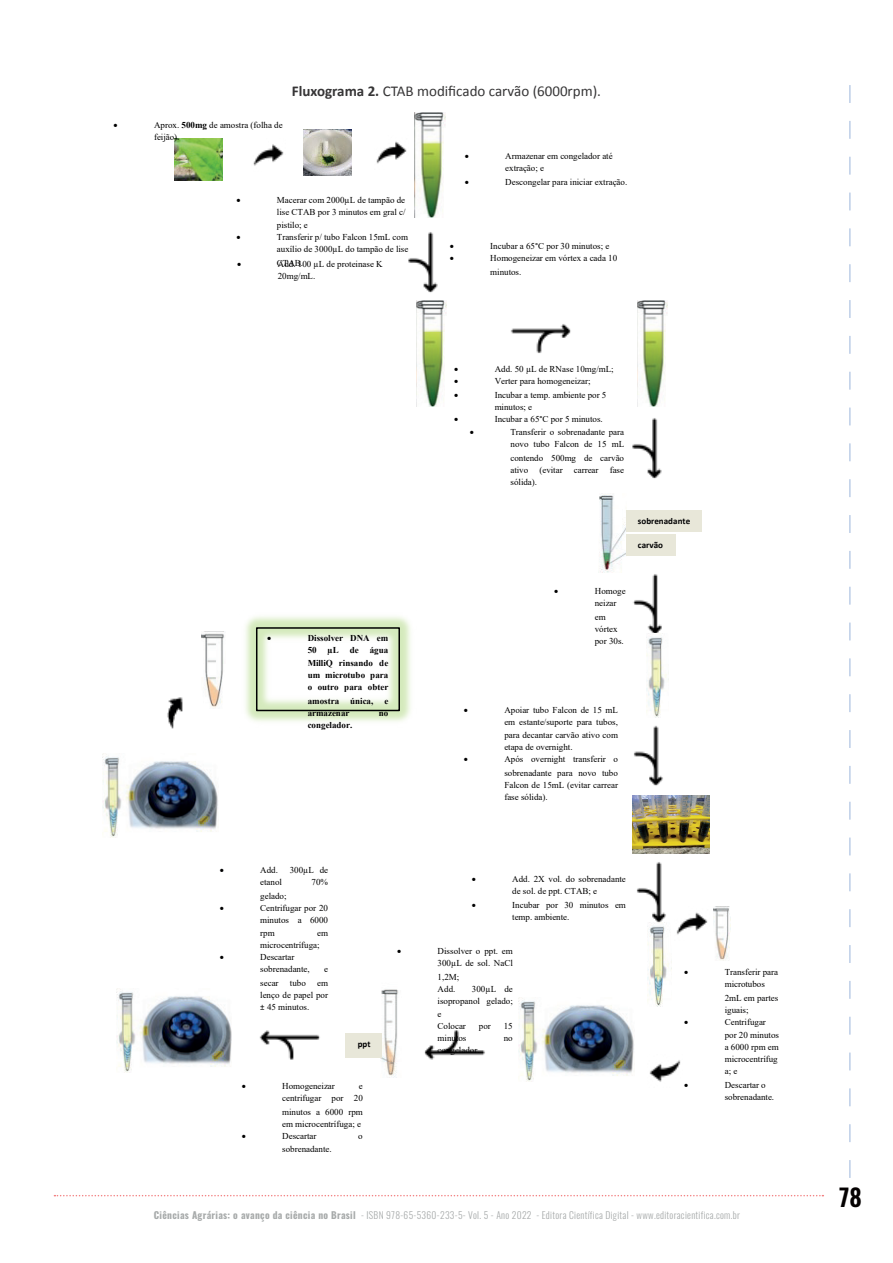
<style>
.page{position:relative;width:893px;height:1263px;background:#fff}
.page>*{position:absolute;margin:0;border:0;box-sizing:border-box;transform-origin:0 0}
.t1{font:600 24px "Oswald";color:#040101}
._06_figura-quadro-ta{font:15px "Calibri";color:#363536}
.t2{font:300 9.6px "Oswald";letter-spacing:.03em;color:#a7aaaa}
.t3{font:9px/12px "Times New Roman";color:#000001}
.t4{font:700 9px/12px "Times New Roman";color:#000001}
.t5{font:9px "Symbol";color:#000001}
.t6{font:700 9px "Calibri";letter-spacing:.005em;color:#000001}
.s1{font-weight:700}
.s2{font-family:"Calibri"}
</style>
<div class="page">
<svg style="left:54px;top:1195px;width:769px;height:1px"></svg>
<svg style="left:849px;top:85px;width:2px;height:1093px"></svg>
<img style="left:416px;top:300px;width:30px;height:107px">
<img style="left:510px;top:324px;width:61px;height:29px">
<img style="left:598px;top:494px;width:28px;height:79px">
<div style="left:626px;top:534px;width:50px;height:21px;background:#e8e7d9"></div>
<div style="left:626px;top:510px;width:75px;height:21px;background:#e8e7d9"></div>
<img style="left:637px;top:300px;width:30px;height:107px">
<img style="left:632px;top:418px;width:30px;height:61px">
<img style="left:610px;top:566px;width:52px;height:67px">
<img style="left:646px;top:633px;width:21px;height:84px">
<img style="left:632px;top:795px;width:77px;height:59px">
<img style="left:634px;top:717px;width:29px;height:69px">
<img style="left:647px;top:930px;width:22px;height:77px">
<img style="left:636px;top:862px;width:30px;height:68px">
<img style="left:676px;top:912px;width:32px;height:23px">
<img style="left:713px;top:906px;width:17px;height:54px">
<img style="left:649px;top:1060px;width:32px;height:22px">
<img style="left:518px;top:998px;width:116px;height:84px">
<img style="left:424px;top:1030px;width:61px;height:30px">
<img style="left:380px;top:989px;width:19px;height:88px">
<div style="left:346px;top:1034px;width:36px;height:24px;background:#e8e7d9"></div>
<img style="left:116px;top:989px;width:116px;height:84px">
<img style="left:259px;top:1030px;width:61px;height:30px">
<img style="left:167px;top:697px;width:16px;height:32px">
<img style="left:202px;top:633px;width:22px;height:75px">
<img style="left:245px;top:616px;width:166px;height:106px">
<div style="left:256px;top:627px;width:144px;height:84px;border:2px solid #000001"></div>
<img style="left:376px;top:141px;width:31px;height:23px">
<img style="left:175px;top:138px;width:48px;height:42px">
<img style="left:415px;top:113px;width:30px;height:105px">
<img style="left:408px;top:232px;width:30px;height:61px">
<img style="left:304px;top:129px;width:48px;height:47px">
<img style="left:253px;top:144px;width:31px;height:22px">
<img style="left:103px;top:753px;width:115px;height:84px">
<p class="t5" style="left:113px;top:119px;width:6px">•</p>
<p class="t3" style="left:154px;top:118px;width:130px">Aprox. <span class="s1">500mg</span> de amostra (folha de feijão).</p>
<p class="_06_figura-quadro-ta" style="left:292px;top:81px;width:311px"><span class="s1">Fluxograma 2.</span> CTAB modificado carvão (6000rpm).</p>
<p class="t5" style="left:465px;top:150px;width:6px">•</p>
<p class="t3" style="left:505px;top:150px;width:109px">Armazenar em congelador até extração; e</p>
<p class="t5" style="left:465px;top:176px;width:6px">•</p>
<p class="t3" style="left:505px;top:175px;width:124px">Descongelar para iniciar extração.</p>
<p class="t5" style="left:236px;top:194px;width:6px">•</p>
<p class="t3" style="left:277px;top:193px;width:130px">Macerar com 2000µL de tampão de lise CTAB por 3 minutos em gral c/</p>
<p class="t3" style="left:277px;top:219px;width:33px">pistilo; e</p>
<p class="t5" style="left:236px;top:231px;width:6px">•</p>
<p class="t3" style="left:277px;top:231px;width:133px">Transferir p/ tubo Falcon 15mL com auxílio de 3000µL do tampão de lise</p>
<p class="t3" style="left:277px;top:256px;width:28px">CTAB.</p>
<p class="t5" style="left:237px;top:258px;width:6px">•</p>
<p class="t3" style="left:278px;top:258px;width:106px">Add. 100 µL de proteinase K<br>20mg/mL.</p>
<p class="t5" style="left:450px;top:240px;width:6px">•</p>
<p class="t3" style="left:490px;top:240px;width:121px">Incubar a 65<span class="s2">°</span>C por 30 minutos; e</p>
<p class="t5" style="left:450px;top:252px;width:6px">•</p>
<p class="t3" style="left:490px;top:251px;width:128px;line-height:13.5px">Homogeneizar em vórtex a cada 10 minutos.</p>
<p class="t5" style="left:267px;top:632px;width:6px">•</p>
<p class="t4" style="left:308px;top:631px;width:82px">Dissolver DNA em<br>50 µL de água</p>
<p class="t4" style="left:308px;top:657px;width:82px;text-align:justify">MilliQ rinsando de um microtubo para o outro para obter</p>
<p class="t4" style="left:308px;top:694px;width:82px">amostra única, e armazenar</p>
<p class="t4" style="left:379px;top:706px;width:11px">no</p>
<p class="t4" style="left:308px;top:718px;width:46px">congelador.</p>
<p class="t5" style="left:454px;top:363px;width:6px">•</p>
<p class="t3" style="left:495px;top:363px;width:120px">Add. 50 µL de RNase 10mg/mL;</p>
<p class="t5" style="left:454px;top:375px;width:6px">•</p>
<p class="t3" style="left:495px;top:375px;width:97px">Verter para homogeneizar;</p>
<p class="t5" style="left:454px;top:389px;width:6px">•</p>
<p class="t3" style="left:495px;top:388px;width:113px">Incubar a temp. ambiente por 5 minutos; e</p>
<p class="t5" style="left:454px;top:413px;width:6px">•</p>
<p class="t3" style="left:495px;top:412px;width:110px">Incubar a 65<span class="s2">°</span>C por 5 minutos.</p>
<p class="t5" style="left:470px;top:426px;width:6px">•</p>
<p class="t3" style="left:510px;top:426px;width:115px">Transferir o sobrenadante para novo tubo Falcon de 15 mL</p>
<p class="t3" style="left:510px;top:451px;width:115px;text-align:justify">contendo 500mg de carvão ativo (evitar carrear fase sólida).</p>
<p class="t6" style="left:638px;top:514px;width:54px">sobrenadante</p>
<p class="t6" style="left:638px;top:538px;width:27px">carvão</p>
<p class="t5" style="left:554px;top:585px;width:6px">•</p>
<p class="t3" style="left:595px;top:585px;width:32px">Homoge neizar</p>
<p class="t3" style="left:595px;top:610px;width:31px">em vórtex por 30s.</p>
<p class="t5" style="left:464px;top:704px;width:6px">•</p>
<p class="t3" style="left:504px;top:703px;width:115px">Apoiar tubo Falcon de 15 mL em estante/suporte para tubos,</p>
<p class="t3" style="left:504px;top:729px;width:115px">para decantar carvão ativo com etapa de overnight.</p>
<p class="t5" style="left:464px;top:753px;width:6px">•</p>
<p class="t3" style="left:504px;top:752px;width:115px;line-height:13.5px">Após overnight transferir o sobrenadante para novo tubo</p>
<p class="t3" style="left:504px;top:778px;width:115px">Falcon de 15mL (evitar carrear fase sólida).</p>
<p class="t5" style="left:220px;top:864px;width:6px">•</p>
<p class="t3" style="left:260px;top:864px;width:19px">Add.</p>
<p class="t3" style="left:290px;top:864px;width:40px">300µL de</p>
<p class="t3" style="left:260px;top:876px;width:23px">etanol</p>
<p class="t3" style="left:312px;top:876px;width:18px">70%</p>
<p class="t3" style="left:260px;top:889px;width:28px">gelado;</p>
<p class="t5" style="left:220px;top:902px;width:6px">•</p>
<p class="t3" style="left:260px;top:901px;width:69px">Centrifugar por 20 minutos a 6000</p>
<p class="t3" style="left:260px;top:927px;width:16px">rpm</p>
<p class="t3" style="left:260px;top:927px;width:69px;text-indent:57px">em microcentrífuga;</p>
<p class="t5" style="left:220px;top:951px;width:6px">•</p>
<p class="t3" style="left:260px;top:951px;width:51px">Descartar sobrenadante,</p>
<p class="t3" style="left:324px;top:963px;width:5px">e</p>
<p class="t3" style="left:260px;top:976px;width:20px">secar</p>
<p class="t3" style="left:290px;top:976px;width:17px">tubo</p>
<p class="t3" style="left:260px;top:976px;width:69px;text-align:justify;text-indent:57px">em lenço de papel por <span class="s2">±</span> 45 minutos.</p>
<p class="t6" style="left:358px;top:1038px;width:14px">ppt</p>
<p class="t5" style="left:242px;top:1080px;width:6px">•</p>
<p class="t3" style="left:282px;top:1080px;width:54px">Homogeneizar</p>
<p class="t3" style="left:282px;top:1080px;width:82px;text-align:right">e<br>centrifugar por 20</p>
<p class="t3" style="left:282px;top:1105px;width:82px">minutos a 6000 rpm em microcentrífuga; e</p>
<p class="t5" style="left:242px;top:1130px;width:6px">•</p>
<p class="t3" style="left:282px;top:1129px;width:36px">Descartar</p>
<p class="t3" style="left:358px;top:1129px;width:6px">o</p>
<p class="t3" style="left:282px;top:1143px;width:51px">sobrenadante.</p>
<p class="t5" style="left:472px;top:873px;width:6px">•</p>
<p class="t3" style="left:512px;top:873px;width:115px">Add. 2X vol. do sobrenadante de sol. de ppt. CTAB; e</p>
<p class="t5" style="left:472px;top:899px;width:6px">•</p>
<p class="t3" style="left:512px;top:898px;width:115px">Incubar por 30 minutos em temp. ambiente.</p>
<p class="t5" style="left:397px;top:945px;width:6px">•</p>
<p class="t3" style="left:438px;top:945px;width:77px">Dissolver o ppt. em<br>300µL de sol. NaCl</p>
<p class="t3" style="left:438px;top:970px;width:23px">1,2M;<br>Add.</p>
<p class="t3" style="left:438px;top:982px;width:77px;text-align:right">300µL de isopropanol gelado;</p>
<p class="t3" style="left:438px;top:1008px;width:30px">e<br>Colocar</p>
<p class="t3" style="left:479px;top:1020px;width:13px">por</p>
<p class="t3" style="left:504px;top:1020px;width:10px">15</p>
<p class="t3" style="left:438px;top:1032px;width:30px">minutos</p>
<p class="t3" style="left:504px;top:1032px;width:10px">no</p>
<p class="t3" style="left:438px;top:1044px;width:43px">congelador.</p>
<p class="t5" style="left:684px;top:966px;width:6px">•</p>
<p class="t3" style="left:725px;top:966px;width:55px">Transferir para microtubos</p>
<p class="t3" style="left:725px;top:991px;width:55px">2mL em partes iguais;</p>
<p class="t5" style="left:684px;top:1016px;width:6px">•</p>
<p class="t3" style="left:725px;top:1015px;width:56px;line-height:13.5px">Centrifugar por 20 minutos</p>
<p class="t3" style="left:725px;top:1041px;width:56px;text-align:justify">a 6000 rpm em microcentrífug a; e</p>
<p class="t5" style="left:684px;top:1079px;width:6px">•</p>
<p class="t3" style="left:725px;top:1078px;width:51px">Descartar o sobrenadante.</p>
<p class="t2" style="left:154px;top:1206px;width:587px"><span class="s1">Ciências Agrárias: o avanço da ciência no Brasil</span> - ISBN 978-65-5360-233-5- Vol. 5 - Ano 2022 - Editora Científica Digital - www.editoracientifica.com.br</p>
<h1 class="t1" style="left:839px;top:1184px;width:24px">78</h1>
</div>
